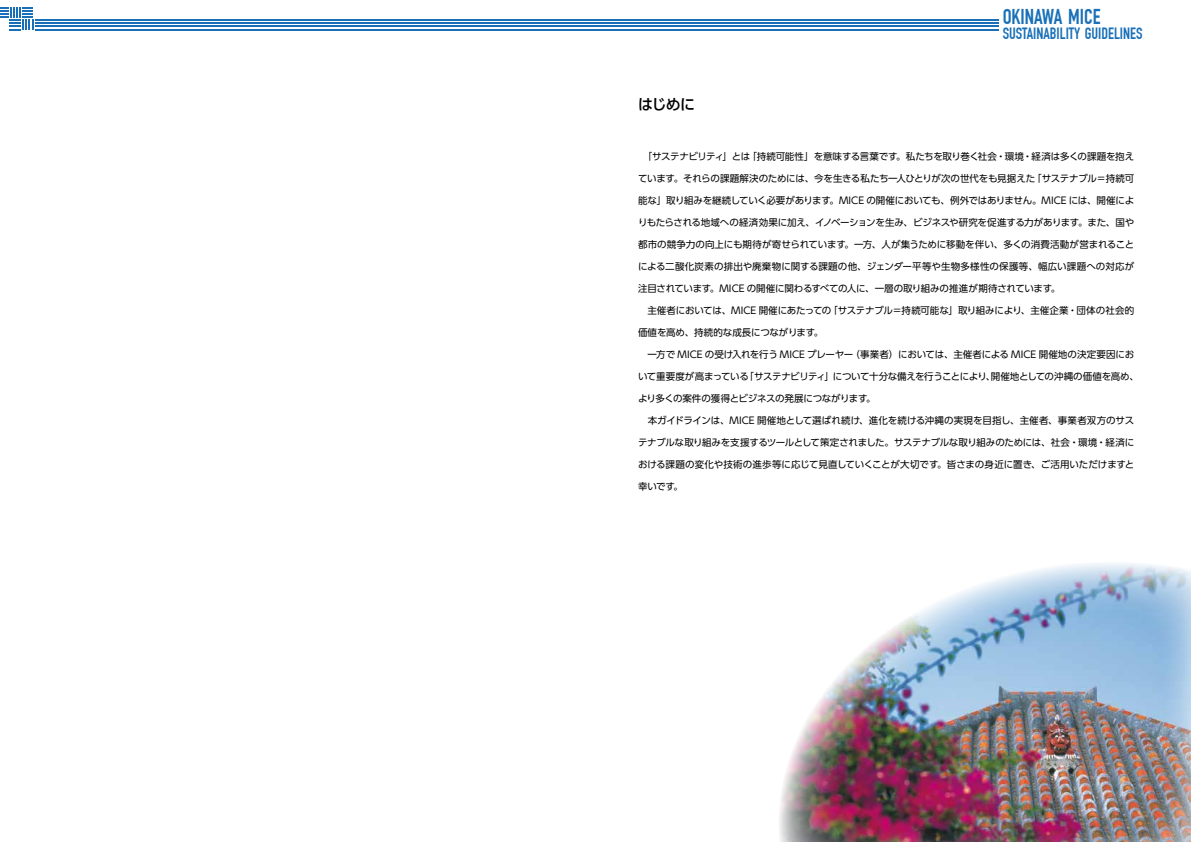
<style>
.page{position:relative;width:1191px;height:842px;background:#fff}
.page>*{position:absolute;margin:0;border:0;box-sizing:border-box;transform-origin:0 0}
.t1{font:700 21px "DIN Condensed";color:#1970b8}
.t2{font:700 16px "DIN Condensed";color:#1970b8}
.t3{font:500 15px "UD Shin Go Pro";color:#000}
.t4{font:9.5px "UD Shin Go Pro";letter-spacing:-.02em;color:#000}
.t5{font:9.5px "UD Shin Go Pro";color:#000}
.t6{font:9.5px "UD Shin Go Pro";letter-spacing:.015em;color:#000}
</style>
<div class="page">
<hr style="left:35px;top:19px;width:963px;height:2px;background:#1970b8">
<hr style="left:35px;top:23px;width:963px;height:1px;background:#1970b8">
<hr style="left:35px;top:26px;width:963px;height:1px;background:#1970b8">
<hr style="left:35px;top:29px;width:963px;height:1px;background:#1970b8">
<svg style="left:0;top:7px;width:33px;height:23px"></svg>
<img style="left:779px;top:563px;width:412px;height:279px">
<h3 class="t3" style="left:638px;top:92px;width:59px">はじめに</h3>
<h1 class="t1" style="left:1002px;top:4px;width:99px">OKINAWA MICE</h1>
<h2 class="t2" style="left:1002px;top:24px;width:141px">SUSTAINABILITY GUIDELINES</h2>
<p class="t4" style="left:638px;top:148px;width:498px">　「サステナビリティ」とは「持続可能性」を意味する言葉です。私たちを取り巻く社会・環境・経済は多くの課題を抱え</p>
<p class="t4" style="left:638px;top:170px;width:498px">ています。それらの課題解決のためには、今を生きる私たち一人ひとりが次の世代をも見据えた「サステナブル＝持続可</p>
<p class="t4" style="left:638px;top:192px;width:498px">能な」取り組みを継続していく必要があります。MICE の開催においても、例外ではありません。MICE には、開催によ</p>
<p class="t4" style="left:638px;top:214px;width:498px">りもたらされる地域への経済効果に加え、イノベーションを生み、ビジネスや研究を促進する力があります。また、国や</p>
<p class="t4" style="left:638px;top:236px;width:498px">都市の競争力の向上にも期待が寄せられています。一方、人が集うために移動を伴い、多くの消費活動が営まれること</p>
<p class="t6" style="left:638px;top:258px;width:498px">による二酸化炭素の排出や廃棄物に関する課題の他、ジェンダー平等や生物多様性の保護等、幅広い課題への対応が</p>
<p class="t4" style="left:638px;top:280px;width:424px">注目されています。MICE の開催に関わるすべての人に、一層の取り組みの推進が期待されています。</p>
<p class="t4" style="left:638px;top:302px;width:498px">　主催者においては、MICE 開催にあたっての「サステナブル＝持続可能な」取り組みにより、主催企業・団体の社会的</p>
<p class="t4" style="left:638px;top:324px;width:187px">価値を高め、持続的な成長につながります。</p>
<p class="t4" style="left:638px;top:346px;width:498px">　一方で MICE の受け入れを行う MICE プレーヤー（事業者）においては、主催者による MICE 開催地の決定要因にお</p>
<p class="t4" style="left:638px;top:368px;width:502px">いて重要度が高まっている「サステナビリティ」について十分な備えを行うことにより、開催地としての沖縄の価値を高め、</p>
<p class="t4" style="left:638px;top:390px;width:239px">より多くの案件の獲得とビジネスの発展につながります。</p>
<p class="t5" style="left:638px;top:412px;width:498px">　本ガイドラインは、MICE 開催地として選ばれ続け、進化を続ける沖縄の実現を目指し、主催者、事業者双方のサス</p>
<p class="t4" style="left:638px;top:434px;width:498px">テナブルな取り組みを支援するツールとして策定されました。サステナブルな取り組みのためには、社会・環境・経済に</p>
<p class="t4" style="left:638px;top:456px;width:498px">おける課題の変化や技術の進歩等に応じて見直していくことが大切です。皆さまの身近に置き、ご活用いただけますと</p>
<p class="t4" style="left:638px;top:478px;width:47px">幸いです。</p>
</div>
